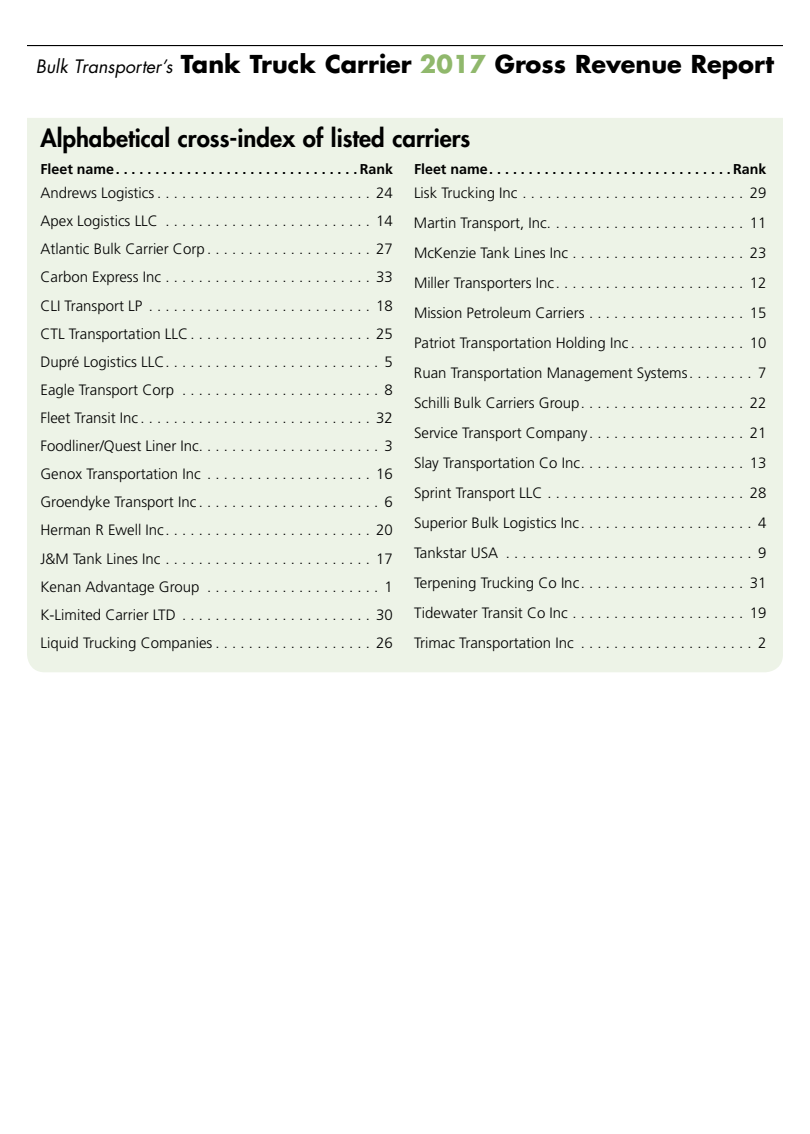
<style>
.page{position:relative;width:810px;height:1134px;background:#fff}
.page>*{position:absolute;margin:0;border:0;box-sizing:border-box;transform-origin:0 0}
.t1{font:700 24px "Futura";color:#000}
.t2{font:800 24px "Futura";color:#000}
.t3{font:300 15px/28px "Frutiger LT Std";color:#000;text-align:justify}
.t4{font:700 14.25px "Frutiger LT Std";color:#000}
.s1{font-weight:400;font-style:italic;font-size:18px}
.s2{color:#90b86c}
</style>
<div class="page">
<hr style="left:27px;top:45px;width:756px;height:1px;background:#000">
<div style="left:27px;top:118px;width:756px;height:554px;background:#edf3e7"></div>
<h1 class="t1" style="left:36px;top:48px;width:740px"><span class="s1">Bulk Transporter’s</span> Tank Truck Carrier <span class="s2">2017</span> Gross Revenue Report</h1>
<h1 class="t2" style="left:40px;top:123px;width:431px">Alphabetical cross-index of listed carriers</h1>
<p class="t4" style="left:40px;top:161px;width:354px">Fleet name . . . . . . . . . . . . . . . . . . . . . . . . . . . . . . Rank</p>
<p class="t4" style="left:414px;top:161px;width:354px">Fleet name . . . . . . . . . . . . . . . . . . . . . . . . . . . . . . Rank</p>
<p class="t3" style="left:40px;top:179px;width:354px">Andrews Logistics . . . . . . . . . . . . . . . . . . . . . . . . . . 24<br>Apex Logistics LLC . . . . . . . . . . . . . . . . . . . . . . . . . 14<br>Atlantic Bulk Carrier Corp . . . . . . . . . . . . . . . . . . . . 27<br>Carbon Express Inc . . . . . . . . . . . . . . . . . . . . . . . . . 33<br>CLI Transport LP . . . . . . . . . . . . . . . . . . . . . . . . . . . 18<br>CTL Transportation LLC . . . . . . . . . . . . . . . . . . . . . . 25<br>Dupré Logistics LLC . . . . . . . . . . . . . . . . . . . . . . . . . . 5<br>Eagle Transport Corp . . . . . . . . . . . . . . . . . . . . . . . . 8<br>Fleet Transit Inc . . . . . . . . . . . . . . . . . . . . . . . . . . . . 32<br>Foodliner/Quest Liner Inc . . . . . . . . . . . . . . . . . . . . . . 3<br>Genox Transportation Inc . . . . . . . . . . . . . . . . . . . . 16<br>Groendyke Transport Inc . . . . . . . . . . . . . . . . . . . . . . 6<br>Herman R Ewell Inc . . . . . . . . . . . . . . . . . . . . . . . . . 20<br>J&amp;M Tank Lines Inc . . . . . . . . . . . . . . . . . . . . . . . . . 17<br>Kenan Advantage Group . . . . . . . . . . . . . . . . . . . . . 1<br>K-Limited Carrier LTD . . . . . . . . . . . . . . . . . . . . . . . 30<br>Liquid Trucking Companies . . . . . . . . . . . . . . . . . . . 26</p>
<p class="t3" style="left:414px;top:178px;width:354px;line-height:30px">Lisk Trucking Inc . . . . . . . . . . . . . . . . . . . . . . . . . . . 29<br>Martin Transport, Inc. . . . . . . . . . . . . . . . . . . . . . . . 11<br>McKenzie Tank Lines Inc . . . . . . . . . . . . . . . . . . . . . 23<br>Miller Transporters Inc . . . . . . . . . . . . . . . . . . . . . . . 12<br>Mission Petroleum Carriers . . . . . . . . . . . . . . . . . . . 15<br>Patriot Transportation Holding Inc . . . . . . . . . . . . . . 10<br>Ruan Transportation Management Systems . . . . . . . . 7<br>Schilli Bulk Carriers Group . . . . . . . . . . . . . . . . . . . . 22<br>Service Transport Company . . . . . . . . . . . . . . . . . . . 21<br>Slay Transportation Co Inc . . . . . . . . . . . . . . . . . . . . 13<br>Sprint Transport LLC . . . . . . . . . . . . . . . . . . . . . . . . 28<br>Superior Bulk Logistics Inc . . . . . . . . . . . . . . . . . . . . . 4<br>Tankstar USA . . . . . . . . . . . . . . . . . . . . . . . . . . . . . . 9<br>Terpening Trucking Co Inc . . . . . . . . . . . . . . . . . . . . 31<br>Tidewater Transit Co Inc . . . . . . . . . . . . . . . . . . . . . 19<br>Trimac Transportation Inc . . . . . . . . . . . . . . . . . . . . . 2</p>
</div>
